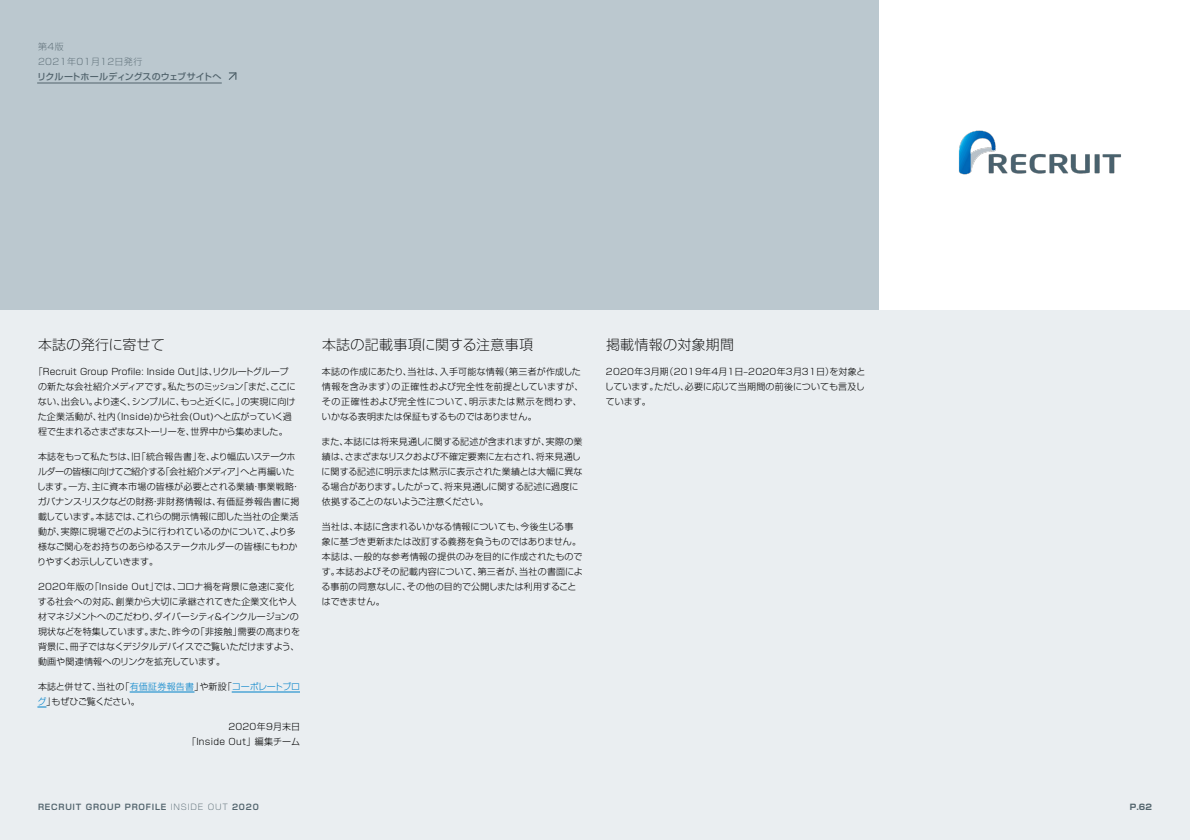
<style>
.page{position:relative;width:1190px;height:840px;background:#fff}
.page>*{position:absolute;margin:0;border:0;box-sizing:border-box;transform-origin:0 0}
.t1{font:300 expanded 14px "Shin Go Pr 6 N";letter-spacing:.02em;color:#000}
.t2{font:300 9px/15px "Shin Go Pr 6 N";letter-spacing:.005em;color:#000}
.t3{font:300 9px/15px "Shin Go Pr 6 N";letter-spacing:.025em;color:#000}
.t4{font:300 9px/15px "Shin Go Pr 6 N";letter-spacing:.03em;color:#000;text-align:right}
.t5{font:500 9px "Shin Go Pr 6 N";letter-spacing:.005em;color:#52646d}
.t6{font:300 expanded 9px/15px "Shin Go Pr 6 N";letter-spacing:.05em;color:#52646d}
.t7{font:700 8px "Shin Go Pr 6 N De";letter-spacing:.1em;color:#52646d}
.t8{font:700 8px "Shin Go Pr 6 N";color:#52646d}
.s1{color:#0081c9}
.s2{font-family:"Shin Go Pr 6 N";font-weight:300;font-stretch:expanded}
</style>
<div class="page">
<div style="left:0;top:0;width:879px;height:840px;background:#bbc8cf"></div>
<div style="left:0;top:310px;width:1190px;height:530px;background:#eaeef1"></div>
<hr style="left:37px;top:83px;width:185px;height:1px;background:#52646d">
<svg style="left:228px;top:72px;width:9px;height:8px"></svg>
<hr style="left:130px;top:692px;width:65px;height:1px;background:#0081c9">
<hr style="left:232px;top:692px;width:68px;height:1px;background:#0081c9">
<img style="left:959px;top:130px;width:162px;height:44px">
<p class="t6" style="left:38px;top:38px;width:106px">第4版<br>2021年01月12日発行</p>
<p class="t5" style="left:37px;top:69px;width:186px">リクルートホールディングスのウェブサイトへ</p>
<h1 class="t1" style="left:38px;top:333px;width:128px">本誌の発行に寄せて</h1>
<h1 class="t1" style="left:322px;top:333px;width:213px">本誌の記載事項に関する注意事項</h1>
<h1 class="t1" style="left:606px;top:333px;width:130px">掲載情報の対象期間</h1>
<p class="t2" style="left:38px;top:363px;width:260px;text-indent:-4px">「Recruit Group Profile: Inside Out」は、リクルートグループの新たな会社紹介メディアです。私たちのミッション「まだ、ここにない、出会い。より速く、シンプルに、もっと近くに。」の実現に向けた企業活動が、社内（Inside)から社会(Out)へと広がっていく過程で生まれるさまざまなストーリーを、世界中から集めました。</p>
<p class="t2" style="left:37px;top:448px;width:265px">本誌をもって私たちは、旧「統合報告書」を、より幅広いステークホルダーの皆様に向けてご紹介する「会社紹介メディア」へと再編いたします。一方、主に資本市場の皆様が必要とされる業績・事業戦略・ガバナンス・リスクなどの財務・非財務情報は、有価証券報告書に掲載しています。本誌では、これらの開示情報に即した当社の企業活動が、実際に現場でどのように行われているのかについて、より多様なご関心をお持ちのあらゆるステークホルダーの皆様にもわかりやすくお示ししていきます。</p>
<p class="t2" style="left:38px;top:578px;width:264px">2020年版の「Inside Out」では、コロナ禍を背景に急速に変化する社会への対応、創業から大切に承継されてきた企業文化や人材マネジメントへのこだわり、ダイバーシティ＆インクルージョンの現状などを特集しています。また、昨今の「非接触」需要の高まりを背景に、冊子ではなくデジタルデバイスでご覧いただけますよう、動画や関連情報へのリンクを拡充しています。</p>
<p class="t2" style="left:37px;top:678px;width:264px">本誌と併せて、当社の「<span class="s1">有価証券報告書</span>」や新設「<span class="s1">コーポレートブログ</span>」もぜひご覧ください。</p>
<p class="t4" style="left:187px;top:718px;width:115px">2020年9月末日<br>「Inside Out」編集チーム</p>
<p class="t3" style="left:322px;top:363px;width:263px">本誌の作成にあたり、当社は、入手可能な情報（第三者が作成した情報を含みます）の正確性および完全性を前提としていますが、その正確性および完全性について、明示または黙示を問わず、いかなる表明または保証もするものではありません。</p>
<p class="t2" style="left:322px;top:433px;width:263px">また、本誌には将来見通しに関する記述が含まれますが、実際の業績は、さまざまなリスクおよび不確定要素に左右され、将来見通しに関する記述に明示または黙示に表示された業績とは大幅に異なる場合があります。したがって、将来見通しに関する記述に過度に依拠することのないようご注意ください。</p>
<p class="t2" style="left:322px;top:518px;width:263px">当社は、本誌に含まれるいかなる情報についても、今後生じる事象に基づき更新または改訂する義務を負うものではありません。本誌は、一般的な参考情報の提供のみを目的に作成されたものです。本誌およびその記載内容について、第三者が、当社の書面による事前の同意なしに、その他の目的で公開しまたは利用することはできません。</p>
<p class="t2" style="left:605px;top:363px;width:262px;text-align:justify">2020年3月期（2019年4月1日–2020年3月31日）を対象としています。ただし、必要に応じて当期間の前後についても言及しています。</p>
<p class="t7" style="left:38px;top:800px;width:222px">RECRUIT GROUP PROFILE <span class="s2">INSIDE OUT</span> 2020</p>
<p class="t8" style="left:1130px;top:801px;width:24px">P.62</p>
</div>
